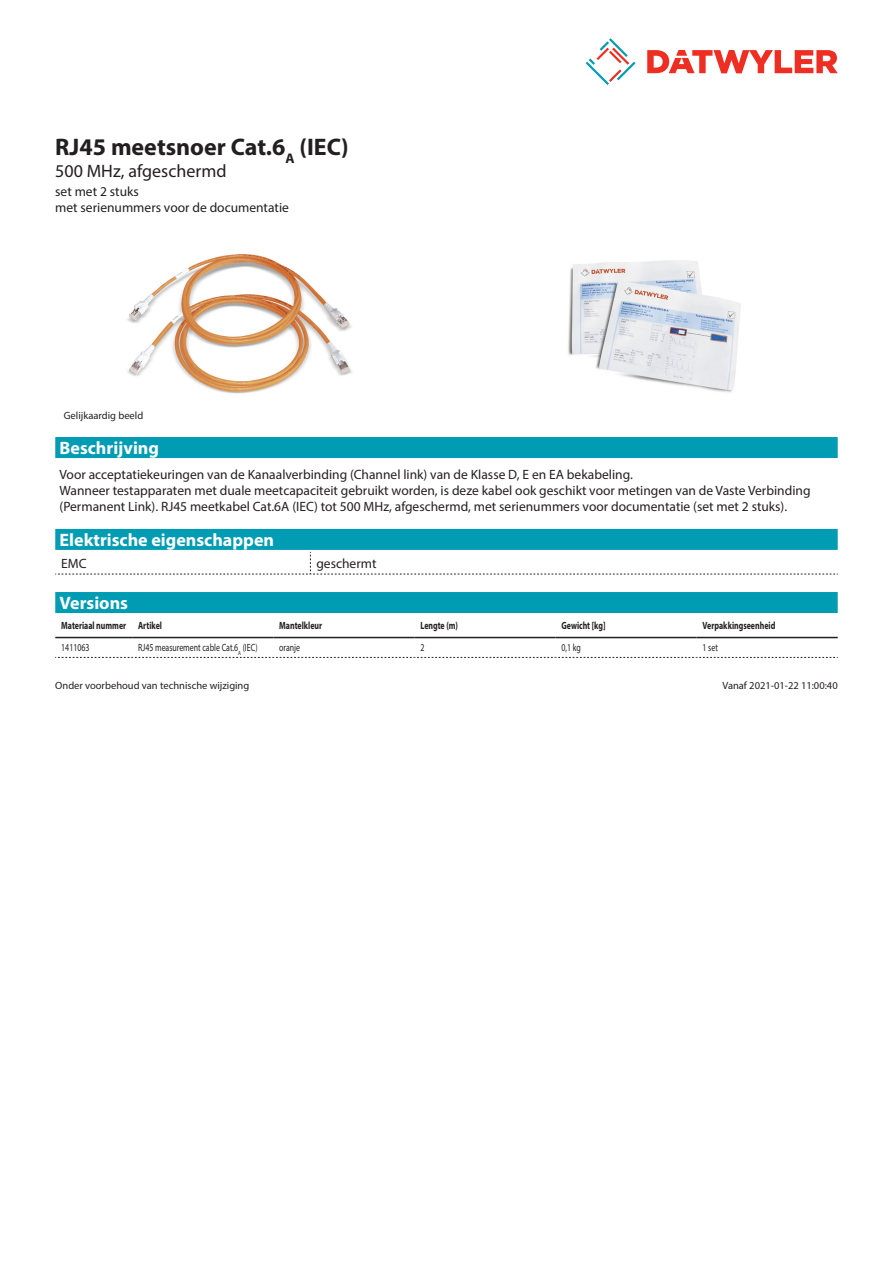
<style>
.page{position:relative;width:893px;height:1263px;background:#fff}
.page>*{position:absolute;margin:0;border:0;box-sizing:border-box;transform-origin:0 0}
.Product_Head{font:700 24px "Myriad Pro";color:#231f20}
.Standard_Head_Proper{font:700 18px "Myriad Pro";color:#fff}
.SubHead{font:18px "Myriad Pro";color:#231f20}
.Standard_text{font:13.5px/16.2px "Myriad Pro";color:#231f20}
.myriad_light_propert{font:13.5px "Myriad Pro";color:#231f20}
.myriadbold{font:700 10.5px "Myriad Pro";color:#231f20;scale:.75 1}
.Footnote{font:10.5px "Myriad Pro";color:#231f20}
.myriadlight{font:10.5px "Myriad Pro";color:#231f20;scale:.75 1}
.imagetext{font:10.5px "Myriad Pro";color:#231f20}
</style>
<div class="page">
<svg style="left:586px;top:38px;width:49px;height:47px"></svg>
<svg style="left:647px;top:50px;width:191px;height:23px"></svg>
<img style="left:127px;top:254px;width:225px;height:140px">
<img style="left:568px;top:260px;width:173px;height:132px">
<div style="left:55px;top:592px;width:783px;height:21px;background:#009cb3"></div>
<hr style="left:55px;top:637px;width:77px;height:1px;background:#231f20">
<hr style="left:132px;top:637px;width:141px;height:1px;background:#231f20">
<hr style="left:273px;top:637px;width:141px;height:1px;background:#231f20">
<hr style="left:414px;top:637px;width:141px;height:1px;background:#231f20">
<hr style="left:555px;top:637px;width:142px;height:1px;background:#231f20">
<hr style="left:697px;top:637px;width:141px;height:1px;background:#231f20">
<svg style="left:55px;top:657px;width:783px;height:1px"></svg>
<div style="left:55px;top:437px;width:783px;height:21px;background:#009cb3"></div>
<div style="left:55px;top:529px;width:783px;height:21px;background:#009cb3"></div>
<svg style="left:55px;top:552px;width:783px;height:23px"></svg>
<p class="Product_Head" style="left:55px;top:131px;width:295px">RJ45 meetsnoer Cat.6<sub>A</sub> (IEC)</p>
<p class="SubHead" style="left:55px;top:160px;width:173px">500 MHz, afgeschermd</p>
<p class="Standard_text" style="left:55px;top:183px;width:235px">set met 2 stuks<br>met serienummers voor de documentatie</p>
<p class="imagetext" style="left:64px;top:409px;width:81px">Gelijkaardig beeld</p>
<p class="Standard_Head_Proper" style="left:60px;top:436px;width:101px">Beschrijving</p>
<p class="Standard_text" style="left:60px;top:466px;width:753px">Voor acceptatiekeuringen van de Kanaalverbinding (Channel link) van de Klasse D, E en EA bekabeling.<br>Wanneer testapparaten met duale meetcapaciteit gebruikt worden, is deze kabel ook geschikt voor metingen van de Vaste Verbinding (Permanent Link). RJ45 meetkabel Cat.6A (IEC) tot 500 MHz, afgeschermd, met serienummers voor documentatie (set met 2 stuks).</p>
<p class="Standard_Head_Proper" style="left:60px;top:528px;width:216px">Elektrische eigenschappen</p>
<p class="myriad_light_propert" style="left:61px;top:555px;width:27px">EMC</p>
<p class="myriad_light_propert" style="left:316px;top:555px;width:62px">geschermt</p>
<p class="Standard_Head_Proper" style="left:60px;top:591px;width:70px">Versions</p>
<p class="myriadbold" style="left:61px;top:618px;width:88px">Materiaal nummer</p>
<p class="myriadbold" style="left:138px;top:618px;width:33px">Artikel</p>
<p class="myriadbold" style="left:279px;top:618px;width:59px">Mantelkleur</p>
<p class="myriadbold" style="left:420px;top:618px;width:52px">Lengte (m)</p>
<p class="myriadbold" style="left:561px;top:618px;width:60px">Gewicht [kg]</p>
<p class="myriadbold" style="left:703px;top:618px;width:98px">Verpakkingseenheid</p>
<p class="myriadlight" style="left:61px;top:641px;width:39px">1411063</p>
<p class="myriadlight" style="left:138px;top:641px;width:161px">RJ45 measurement cable Cat.6<sub>A</sub> (IEC)</p>
<p class="myriadlight" style="left:279px;top:641px;width:29px">oranje</p>
<p class="myriadlight" style="left:420px;top:641px;width:7px">2</p>
<p class="myriadlight" style="left:561px;top:641px;width:27px">0,1 kg</p>
<p class="myriadlight" style="left:703px;top:641px;width:22px">1 set</p>
<p class="Footnote" style="left:55px;top:679px;width:196px">Onder voorbehoud van technische wijziging</p>
<p class="Footnote" style="left:722px;top:679px;width:117px">Vanaf 2021-01-22 11:00:40</p>
</div>
